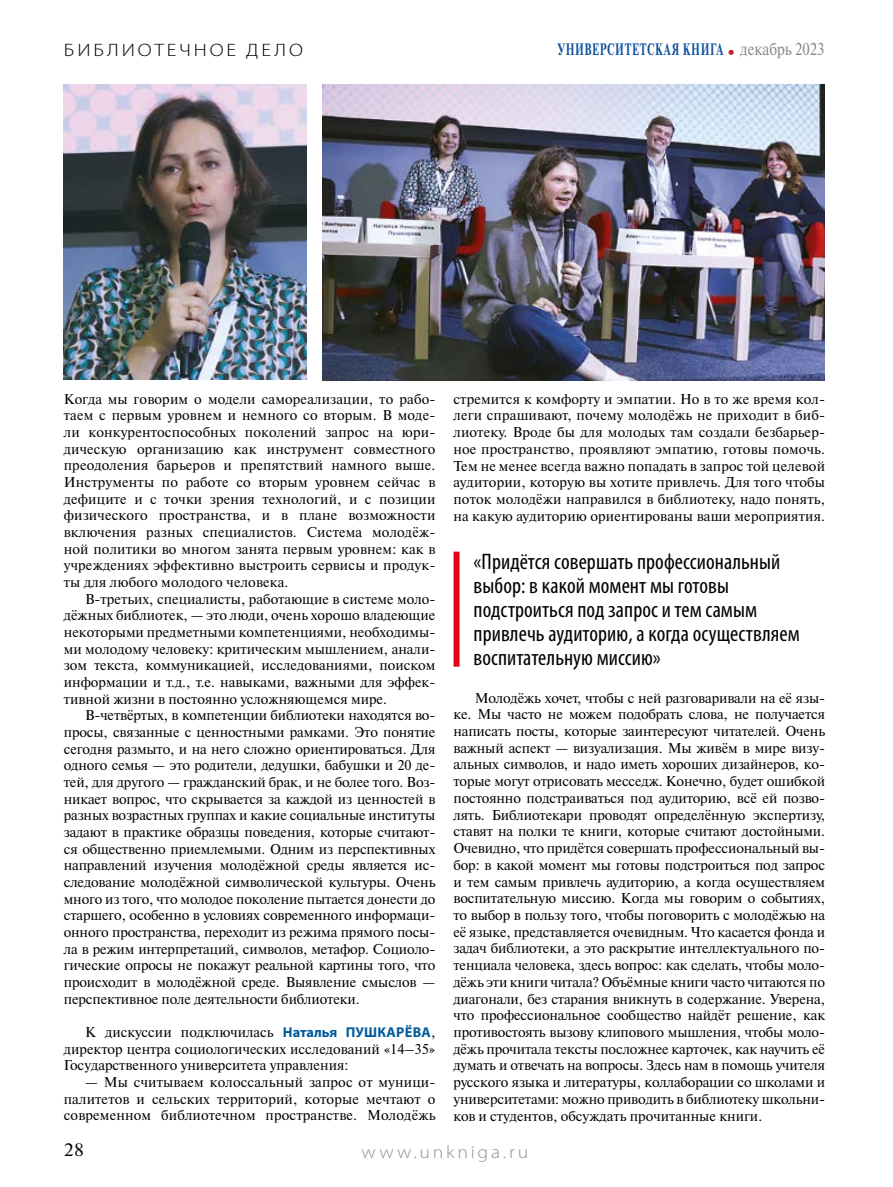
<style>
.page{position:relative;width:893px;height:1187px;background:#fff}
.page>*{position:absolute;margin:0;border:0;box-sizing:border-box;transform-origin:0 0}
.t1{font:condensed 22.5px/24px "Myriad Pro";letter-spacing:.005em;color:#000}
.t2{font:300 18px "Myriad Pro";letter-spacing:.14em;color:#000;scale:1.15 1}
.t3{font:300 18px "Myriad Pro";letter-spacing:.14em;color:#929292;scale:1.1 1}
.t4{font:18px "Newton C";color:#000;scale:1.1 1}
.t5{font:700 16.5px "Newton C";letter-spacing:.06em;color:#0a4f9e;scale:.65 1}
.t6{font:14.25px/16.6px "Newton C";color:#000;text-align:justify}
.s1{font-weight:400;font-size:17.25px;color:#878787}
.s2{font-family:"Myriad Pro";font-weight:700;color:#005b9d}
</style>
<div class="page">
<img style="left:64px;top:84px;width:242px;height:295px">
<img style="left:323px;top:84px;width:502px;height:296px">
<div style="left:454px;top:551px;width:6px;height:115px;background:#e30613"></div>
<p class="t2" style="left:64px;top:39px;width:209px">БИБЛИОТЕЧНОЕ ДЕЛО</p>
<p class="t5" style="left:557px;top:40px;width:413px">УНИВЕРСИТЕTСКАЯ КНИГА <span class="s1">декабрь 2023</span></p>
<p class="t6" style="left:64px;top:390px;width:373px">Когда мы говорим о модели самореализации, то рабо&shy;таем с первым уровнем и немного со вторым. В моде&shy;ли конкурентоспособных поколений запрос на юри&shy;дическую организацию как инструмент совместного преодоления барьеров и препятствий намного выше.<br>Инструменты по работе со вторым уровнем сейчас в дефиците и с точки зрения технологий, и с позиции физического пространства, и в плане возможности включения разных специалистов. Система молодёж&shy;ной политики во многом занята первым уровнем: как в учреждениях эффективно выстроить сервисы и продук&shy;ты для любого молодого человека.</p>
<p class="t6" style="left:64px;top:590px;width:373px;text-indent:21px">В-третьих, специалисты, работающие в системе моло&shy;дёжных библиотек, — это люди, очень хорошо владеющие некоторыми предметными компетенциями, необходимы&shy;ми молодому человеку: критическим мышлением, анали&shy;зом текста, коммуникацией, исследованиями, поиском информации и т.д., т.е. навыками, важными для эффек&shy;тивной жизни в постоянно усложняющемся мире.</p>
<p class="t6" style="left:64px;top:707px;width:373px;text-indent:21px">В-четвёртых, в компетенции библиотеки находятся во&shy;просы, связанные с ценностными рамками. Это понятие сегодня размыто, и на него сложно ориентироваться. Для одного семья — это родители, дедушки, бабушки и 20 де&shy;тей, для другого — гражданский брак, и не более того. Воз&shy;никает вопрос, что скрывается за каждой из ценностей в разных возрастных группах и какие социальные институты задают в практике образцы поведения, которые считают&shy;ся общественно приемлемыми. Одним из перспективных направлений изучения молодёжной среды является ис&shy;следование молодёжной символической культуры. Очень много из того, что молодое поколение пытается донести до старшего, особенно в условиях современного информаци&shy;онного пространства, переходит из режима прямого посы&shy;ла в режим интерпретаций, символов, метафор. Социоло&shy;гические опросы не покажут реальной картины того, что происходит в молодёжной среде. Выявление смыслов — перспективное поле деятельности библиотеки.</p>
<p class="t6" style="left:64px;top:1023px;width:373px;text-indent:21px">К дискуссии подключилась <span class="s2">Наталья ПУШКАРЁВА</span>, директор центра социологических исследований «14–35» Государственного университета управления:</p>
<p class="t6" style="left:64px;top:1073px;width:373px;text-indent:21px">— Мы считываем колоссальный запрос от муници&shy;палитетов и сельских территорий, которые мечтают о современном библиотечном пространстве. Молодёжь</p>
<p class="t6" style="left:453px;top:390px;width:373px">стремится к комфорту и эмпатии. Но в то же время кол&shy;леги спрашивают, почему молодёжь не приходит в биб&shy;лиотеку. Вроде бы для молодых там создали безбарьер&shy;ное пространство, проявляют эмпатию, готовы помочь.<br>Тем не менее всегда важно попадать в запрос той целевой аудитории, которую вы хотите привлечь. Для того чтобы поток молодёжи направился в библиотеку, надо понять, на какую аудиторию ориентированы ваши мероприятия.</p>
<h1 class="t1" style="left:474px;top:549px;width:328px">«Придётся совершать профессиональный выбор: в какой момент мы готовы подстроиться под запрос и тем самым привлечь аудиторию, а когда осуществляем воспитательную миссию»</h1>
<p class="t6" style="left:453px;top:689px;width:373px;text-indent:21px">Молодёжь хочет, чтобы с ней разговаривали на её язы&shy;ке. Мы часто не можем подобрать слова, не получается написать посты, которые заинтересуют читателей. Очень важный аспект — визуализация. Мы живём в мире визу&shy;альных символов, и надо иметь хороших дизайнеров, ко&shy;торые могут отрисовать месседж. Конечно, будет ошибкой постоянно подстраиваться под аудиторию, всё ей позво&shy;лять. Библиотекари проводят определённую экспертизу, ставят на полки те книги, которые считают достойными.<br>Очевидно, что придётся совершать профессиональный вы&shy;бор: в какой момент мы готовы подстроиться под запрос и тем самым привлечь аудиторию, а когда осуществляем воспитательную миссию. Когда мы говорим о событиях, то выбор в пользу того, чтобы поговорить с молодёжью на её языке, представляется очевидным. Что касается фонда и задач библиотеки, а это раскрытие интеллектуального по&shy;тенциала человека, здесь вопрос: как сделать, чтобы моло&shy;дёжь эти книги читала? Объёмные книги часто читаются по диагонали, без старания вникнуть в содержание. Уверена, что профессиональное сообщество найдёт решение, как противостоять вызову клипового мышления, чтобы моло&shy;дёжь прочитала тексты посложнее карточек, как научить её думать и отвечать на вопросы. Здесь нам в помощь учителя русского языка и литературы, коллаборации со школами и университетами: можно приводить в библиотеку школьни&shy;ков и студентов, обсуждать прочитанные книги.</p>
<p class="t4" style="left:64px;top:1139px;width:20px">28</p>
<p class="t3" style="left:362px;top:1141px;width:153px">www.unkniga.ru</p>
</div>
